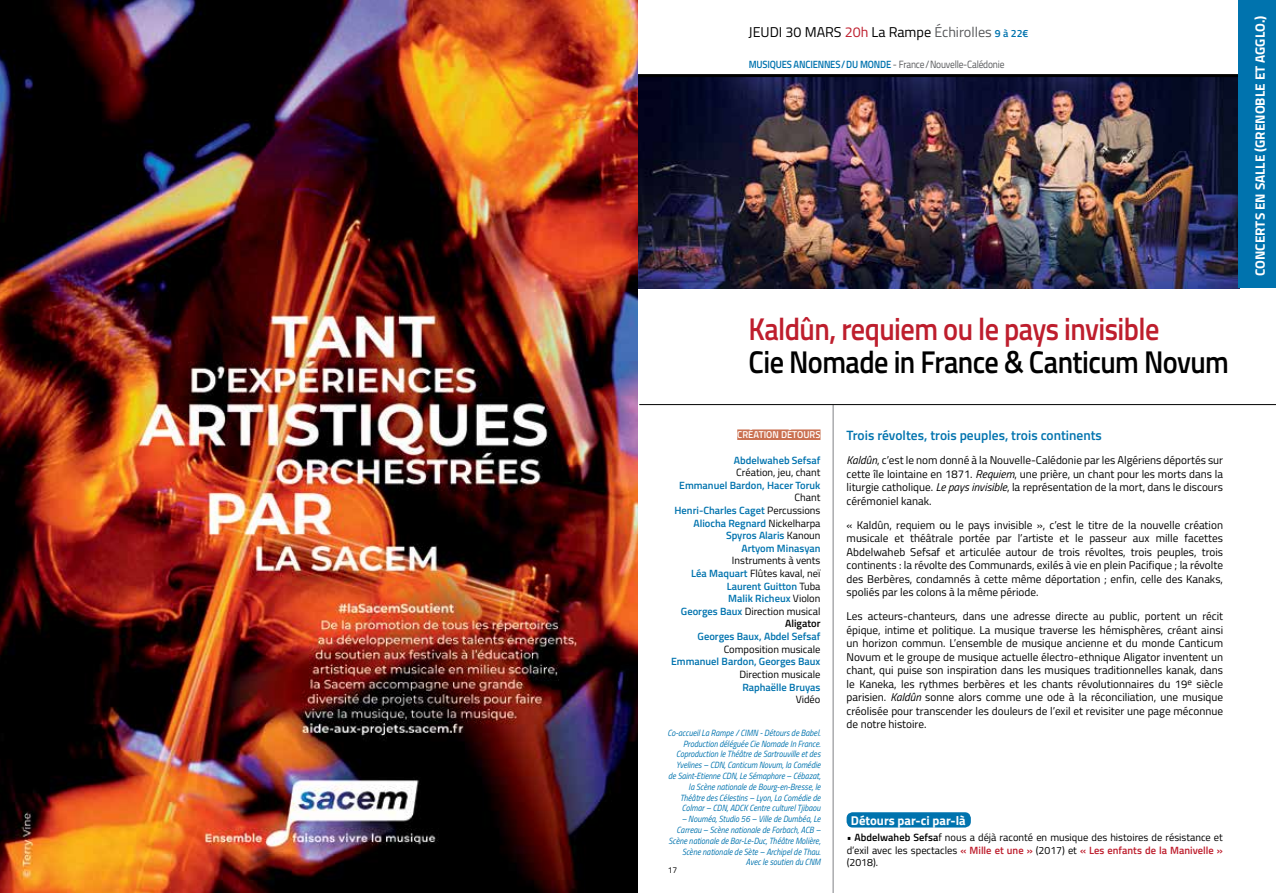
<style>
.page{position:relative;width:1276px;height:893px;background:#fff}
.page>*{position:absolute;margin:0;border:0;box-sizing:border-box;transform-origin:0 0}
.t1{font:600 31.5px "Titillium Web";letter-spacing:-.02em;color:#be1e2d;scale:.9 1}
.t2{font:600 31.5px "Titillium Web";letter-spacing:-.02em;color:#000;scale:.9 1}
.t3{font:14.25px "Titillium Web";color:#000}
.t4{font:600 13.5px "Titillium Web";color:#0073ae}
.t5{font:700 13.5px "Titillium Web";color:#fff}
.t6{font:700 12.75px "Titillium Web";color:#fff}
.t7{font:11.25px/13.5px "Titillium Web";color:#000;text-align:justify}
.t8{font:10.5px/12.6px "Titillium Web";color:#000;text-align:right}
.t9{font:600 10.5px/12.6px "Titillium Web";color:#0073ae;text-align:right}
.t10{font:10.5px "Titillium Web";letter-spacing:-.02em;color:#58595b;scale:.9 1}
.t11{font:600 10.05px "Titillium Web";color:#fff;scale:.95 1}
.t12{font:italic 9px/10.8px "Titillium Web";color:#0073ae;text-align:right;scale:.9 1}
.t13{font:8.4px "Titillium Web";color:#000}
.s1{color:#be1e2d}
.s2{color:#58595b}
.s3{font-weight:600;font-size:10.5px;color:#0073ae}
.s4{font-weight:600;color:#0073ae}
.s5{font-weight:400;color:#000}
.s6{font-weight:600}
.s7{font-style:italic}
.s8{font-weight:600;color:#be1e2d}
</style>
<div class="page">
<img style="left:638px;top:77px;width:600px;height:211px">
<div style="left:737px;top:429px;width:83px;height:11px;background:#ca7050"></div>
<hr style="left:833px;top:405px;width:1px;height:488px;background:#808285">
<hr style="left:638px;top:74px;width:638px;height:3px;background:#000">
<div style="left:1238px;top:0;width:38px;height:288px;background:#0073ae"></div>
<hr style="left:639px;top:404px;width:637px;height:1px;background:#000">
<img style="left:0;top:0;width:638px;height:893px">
<div style="left:846px;top:812px;width:125px;height:15px;background:#0073ae;border-radius:6px"></div>
<p class="t3" style="left:748px;top:22px;width:281px">JEUDI 30 MARS <span class="s1">20h</span> La Rampe <span class="s2">Échirolles</span> <span class="s3">9 à 22€</span></p>
<p class="t10" style="left:748px;top:56px;width:286px"><span class="s4">MUSIQUES ANCIENNES/DU MONDE</span> - France/Nouvelle-Calédonie</p>
<h1 class="t1" style="left:748px;top:305px;width:458px">Kaldûn, requiem ou le pays invisible</h1>
<h1 class="t2" style="left:748px;top:338px;width:535px">Cie Nomade in France &amp; Canticum Novum</h1>
<p class="t11" style="left:737px;top:427px;width:89px">CRÉATION DÉTOURS</p>
<p class="t9" style="left:734px;top:453px;width:88px">Abdelwaheb Sefsaf</p>
<p class="t8" style="left:736px;top:466px;width:86px">Création, jeu, chant</p>
<p class="t9" style="left:679px;top:478px;width:143px">Emmanuel Bardon, Hacer Toruk</p>
<p class="t9" style="left:674px;top:491px;width:147px"><span class="s5">Chant<br></span>Henri-Charles Caget <span class="s5">Percussions<br></span>Aliocha Regnard <span class="s5">Nickelharpa<br></span>Spyros Alaris <span class="s5">Kanoun<br></span>Artyom Minasyan</p>
<p class="t8" style="left:681px;top:554px;width:141px">Instruments à vents<br><span class="s4">Léa Maquart</span> Flûtes kaval, neï<br><span class="s4">Laurent Guitton</span> Tuba<br><span class="s4">Malik Richeux</span> Violon<br><span class="s4">Georges Baux</span> Direction musical<br><span class="s6">Aligator</span></p>
<p class="t9" style="left:697px;top:630px;width:124px">Georges Baux, Abdel Sefsaf</p>
<p class="t8" style="left:723px;top:642px;width:98px">Composition musicale</p>
<p class="t9" style="left:671px;top:655px;width:151px">Emmanuel Bardon, Georges Baux</p>
<p class="t8" style="left:739px;top:667px;width:83px">Direction musicale</p>
<p class="t9" style="left:742px;top:680px;width:80px">Raphaëlle Bruyas</p>
<p class="t8" style="left:795px;top:693px;width:26px">Vidéo</p>
<p class="t12" style="left:667px;top:727px;width:172px">Co-accueil La Rampe / CIMN - Détours de Babel.<br>Production déléguée Cie Nomade In France.<br>Coproduction le Théâtre de Sartrouville et des Yvelines – CDN, Canticum Novum, la Comédie de Saint-Etienne CDN, Le Sémaphore – Cébazat, la Scène nationale de Bourg-en-Bresse, le Théâtre des Célestins – Lyon, La Comédie de Colmar – CDN, ADCK Centre culturel Tjibaou</p>
<p class="t12" style="left:668px;top:813px;width:170px">– Nouméa, Studio 56 – Ville de Dumbéa, Le Carreau – Scène nationale de Forbach, ACB – Scène nationale de Bar-Le-Duc, Théâtre Molière, Scène nationale de Sète – Archipel de Thau.<br>Avec le soutien du CNM</p>
<p class="t13" style="left:668px;top:863px;width:11px">17</p>
<p class="t4" style="left:846px;top:425px;width:257px">Trois révoltes, trois peuples, trois continents</p>
<p class="t7" style="left:846px;top:453px;width:378px"><span class="s7">Kaldûn</span>, c’est le nom donné à la Nouvelle-Calédonie par les Algériens déportés sur cette île lointaine en 1871. <span class="s7">Requiem</span>, une prière, un chant pour les morts dans la liturgie catholique. <span class="s7">Le pays invisible</span>, la représentation de la mort, dans le discours cérémoniel kanak.</p>
<p class="t7" style="left:846px;top:517px;width:378px">« Kaldûn, requiem ou le pays invisible », c’est le titre de la nouvelle création musicale et théâtrale portée par l’artiste et le passeur aux mille facettes Abdelwaheb Sefsaf et articulée autour de trois révoltes, trois peuples, trois continents : la révolte des Communards, exilés à vie en plein Pacifique ; la révolte des Berbères, condamnés à cette même déportation ; enfin, celle des Kanaks, spoliés par les colons à la même période.</p>
<p class="t7" style="left:846px;top:609px;width:378px">Les acteurs-chanteurs, dans une adresse directe au public, portent un récit épique, intime et politique. La musique traverse les hémisphères, créant ainsi un horizon commun. L’ensemble de musique ancienne et du monde Canticum Novum et le groupe de musique actuelle électro-ethnique Aligator inventent un chant, qui puise son inspiration dans les musiques traditionnelles kanak, dans le Kaneka, les rythmes berbères et les chants révolutionnaires du 19<sup>e</sup> siècle parisien. <span class="s7">Kaldûn</span> sonne alors comme une ode à la réconciliation, une musique créolisée pour transcender les douleurs de l’exil et revisiter une page méconnue de notre histoire.</p>
<p class="t6" style="left:851px;top:810px;width:116px">Détours par-ci par-là</p>
<p class="t8" style="left:846px;top:830px;width:378px;text-align:justify"><span class="s6">• Abdelwaheb Sefsa</span>f nous a déjà raconté en musique des histoires de résistance et d’exil avec les spectacles <span class="s8">« Mille et une »</span> (2017) et <span class="s8">« Les enfants de la Manivelle » </span>(2018).</p>
<p class="t5" style="left:1250px;top:276px;width:262px;rotate:-90deg">CONCERTS EN SALLE (GRENOBLE ET AGGLO.)</p>
</div>
